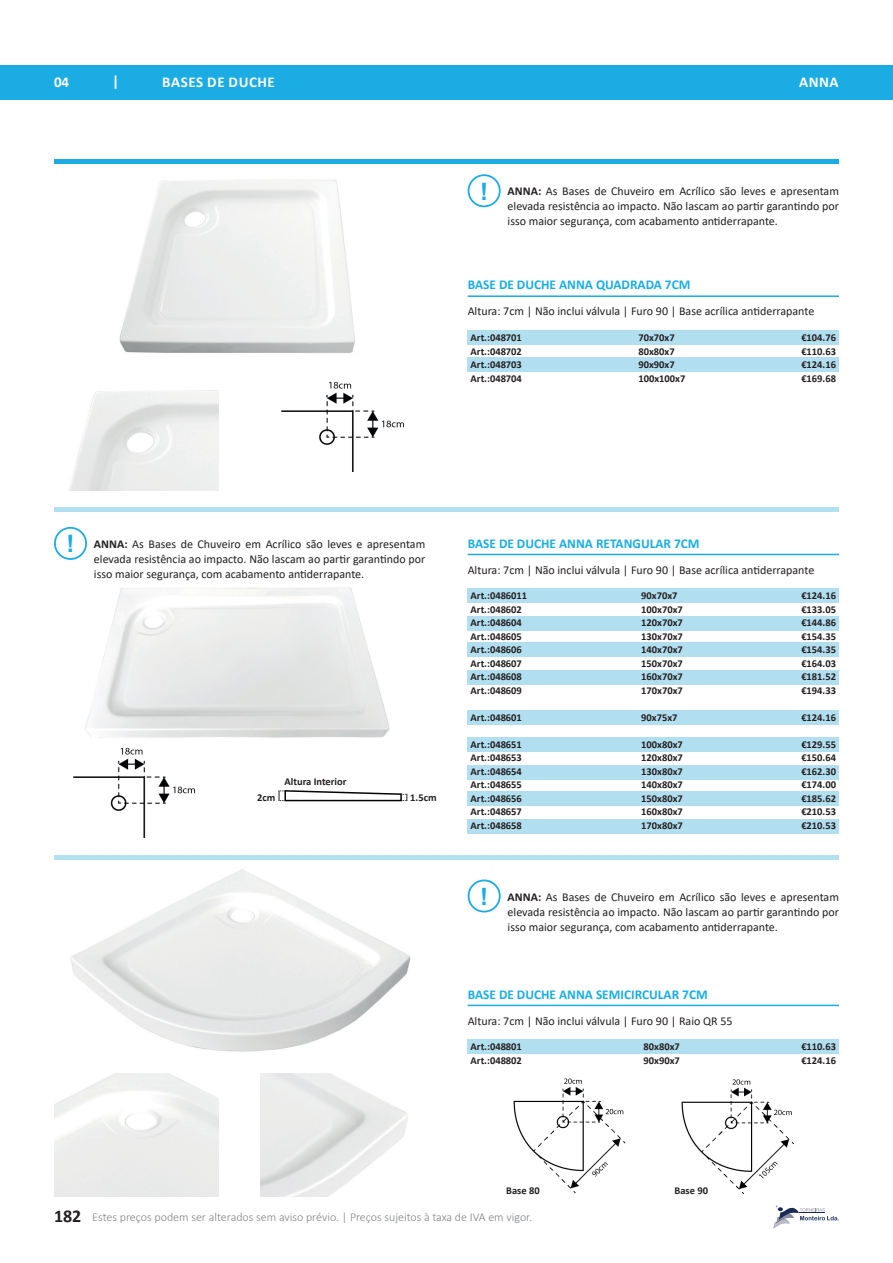
<style>
.page{position:relative;width:893px;height:1263px;background:#fff}
.page>*{position:absolute;margin:0;border:0;box-sizing:border-box;transform-origin:0 0}
.t1{font:700 24px "Arial";color:#1aace3}
.t2{font:700 15px "Calibri";letter-spacing:.04em;color:#fff}
.t3{font:700 13.5px "Calibri";color:#1aade4}
.t4{font:12px/15px "Calibri";color:#231f20;text-align:justify}
.t5{font:300 12px "Calibri";color:#808285}
.t6{font:700 10.5px/13.5px "Calibri";color:#231f20;text-align:justify}
.s1{font-weight:700}
.s2{font-weight:700;font-size:18px;color:#231f20}
</style>
<div class="page">
<div style="left:0;top:65px;width:893px;height:34px;background:#1aace3"></div>
<svg style="left:773px;top:1205px;width:66px;height:23px"></svg>
<img style="left:85px;top:587px;width:305px;height:151px">
<hr style="left:468px;top:295px;width:371px;height:2px;background:#1aace3">
<hr style="left:468px;top:1005px;width:371px;height:1px;background:#1aace3">
<div style="left:468px;top:330px;width:371px;height:15px;background:#b2dff0"></div>
<div style="left:468px;top:357px;width:371px;height:15px;background:#b2dff0"></div>
<div style="left:468px;top:1039px;width:371px;height:15px;background:#b2dff0"></div>
<hr style="left:468px;top:554px;width:371px;height:1px;background:#1aace3">
<div style="left:468px;top:588px;width:371px;height:15px;background:#b2dff0"></div>
<div style="left:468px;top:737px;width:371px;height:15px;background:#b2dff0"></div>
<div style="left:468px;top:642px;width:371px;height:15px;background:#b2dff0"></div>
<div style="left:468px;top:791px;width:371px;height:15px;background:#b2dff0"></div>
<div style="left:468px;top:616px;width:371px;height:15px;background:#b2dff0"></div>
<div style="left:468px;top:764px;width:371px;height:15px;background:#b2dff0"></div>
<div style="left:468px;top:670px;width:371px;height:15px;background:#b2dff0"></div>
<div style="left:468px;top:819px;width:371px;height:15px;background:#b2dff0"></div>
<div style="left:468px;top:710px;width:371px;height:15px;background:#b2dff0"></div>
<div style="left:468px;top:174px;width:33px;height:33px;border:2px solid #1aace3;border-radius:50%"></div>
<div style="left:468px;top:879px;width:33px;height:33px;border:2px solid #1aace3;border-radius:50%"></div>
<div style="left:54px;top:527px;width:33px;height:33px;border:2px solid #1aace3;border-radius:50%"></div>
<img style="left:119px;top:179px;width:236px;height:174px">
<img style="left:71px;top:869px;width:340px;height:183px">
<img style="left:281px;top:381px;width:124px;height:90px">
<img style="left:73px;top:747px;width:123px;height:90px">
<img style="left:513px;top:1078px;width:113px;height:116px">
<img style="left:681px;top:1079px;width:113px;height:116px">
<hr style="left:54px;top:159px;width:785px;height:4px;background:#1aace3">
<hr style="left:54px;top:507px;width:785px;height:4px;background:#b3e0f0">
<div style="left:54px;top:855px;width:785px;height:5px;background:#b3e0f0"></div>
<svg style="left:279px;top:790px;width:129px;height:12px"></svg>
<p class="t2" style="left:54px;top:71px;width:17px">04</p>
<p class="t2" style="left:112px;top:71px;width:9px">|</p>
<p class="t2" style="left:162px;top:71px;width:114px">BASES DE DUCHE</p>
<p class="t2" style="left:799px;top:71px;width:41px">ANNA</p>
<p class="t1" style="left:480px;top:174px;width:9px">!</p>
<p class="t4" style="left:508px;top:184px;width:333px"><span class="s1">ANNA:</span> As Bases de Chuveiro em Acrílico são leves e apresentam elevada resistência ao impacto. Não lascam ao partir garantindo por isso maior segurança, com acabamento antiderrapante.</p>
<p class="t3" style="left:468px;top:275px;width:224px">BASE DE DUCHE ANNA QUADRADA 7CM</p>
<p class="t4" style="left:468px;top:304px;width:348px">Altura: 7cm | Não inclui válvula | Furo 90 | Base acrílica antiderrapante</p>
<p class="t6" style="left:471px;top:331px;width:53px">Art.:048701<br>Art.:048702<br>Art.:048703<br>Art.:048704</p>
<p class="t6" style="left:801px;top:331px;width:36px">€104.76 €110.63 €124.16 €169.68</p>
<p class="t6" style="left:638px;top:331px;width:48px;text-align:left">70x70x7<br>80x80x7<br>90x90x7<br>100x100x7</p>
<p class="t1" style="left:66px;top:527px;width:9px">!</p>
<p class="t4" style="left:94px;top:536px;width:333px"><span class="s1">ANNA:</span> As Bases de Chuveiro em Acrílico são leves e apresentam elevada resistência ao impacto. Não lascam ao partir garantindo por isso maior segurança, com acabamento antiderrapante.</p>
<p class="t6" style="left:284px;top:774px;width:64px">Altura Interior</p>
<p class="t6" style="left:257px;top:790px;width:20px">2cm</p>
<p class="t6" style="left:410px;top:790px;width:28px">1.5cm</p>
<p class="t3" style="left:468px;top:534px;width:233px">BASE DE DUCHE ANNA RETANGULAR 7CM</p>
<p class="t4" style="left:468px;top:562px;width:348px">Altura: 7cm | Não inclui válvula | Furo 90 | Base acrílica antiderrapante</p>
<p class="t6" style="left:471px;top:589px;width:58px;text-align:left">Art.:0486011<br>Art.:048602<br>Art.:048604<br>Art.:048605<br>Art.:048606<br>Art.:048607<br>Art.:048608<br>Art.:048609</p>
<p class="t6" style="left:471px;top:710px;width:53px">Art.:048601</p>
<p class="t6" style="left:471px;top:737px;width:53px">Art.:048651<br>Art.:048653<br>Art.:048654<br>Art.:048655<br>Art.:048656<br>Art.:048657<br>Art.:048658</p>
<p class="t6" style="left:641px;top:589px;width:43px;text-align:left">90x70x7<br>100x70x7<br>120x70x7<br>130x70x7<br>140x70x7<br>150x70x7<br>160x70x7<br>170x70x7</p>
<p class="t6" style="left:641px;top:710px;width:38px">90x75x7</p>
<p class="t6" style="left:641px;top:737px;width:43px">100x80x7<br>120x80x7<br>130x80x7<br>140x80x7<br>150x80x7<br>160x80x7<br>170x80x7</p>
<p class="t6" style="left:801px;top:589px;width:36px">€124.16 €133.05 €144.86 €154.35 €154.35 €164.03 €181.52 €194.33</p>
<p class="t6" style="left:801px;top:710px;width:36px">€124.16</p>
<p class="t6" style="left:801px;top:737px;width:36px">€129.55 €150.64 €162.30 €174.00 €185.62 €210.53 €210.53</p>
<p class="t1" style="left:480px;top:879px;width:9px">!</p>
<p class="t4" style="left:508px;top:889px;width:333px"><span class="s1">ANNA:</span> As Bases de Chuveiro em Acrílico são leves e apresentam elevada resistência ao impacto. Não lascam ao partir garantindo por isso maior segurança, com acabamento antiderrapante.</p>
<p class="t3" style="left:468px;top:984px;width:242px">BASE DE DUCHE ANNA SEMICIRCULAR 7CM</p>
<p class="t4" style="left:468px;top:1013px;width:266px">Altura: 7cm | Não inclui válvula | Furo 90 | Raio QR 55</p>
<p class="t6" style="left:471px;top:1040px;width:53px">Art.:048801<br>Art.:048802</p>
<p class="t6" style="left:801px;top:1040px;width:36px">€110.63 €124.16</p>
<p class="t6" style="left:644px;top:1040px;width:38px">80x80x7<br>90x90x7</p>
<p class="t6" style="left:506px;top:1183px;width:35px">Base 80</p>
<p class="t6" style="left:674px;top:1183px;width:35px">Base 90</p>
<p class="t5" style="left:54px;top:1209px;width:480px"><span class="s2">182</span> Estes preços podem ser alterados sem aviso prévio. | Preços sujeitos à taxa de IVA em vigor.</p>
</div>
